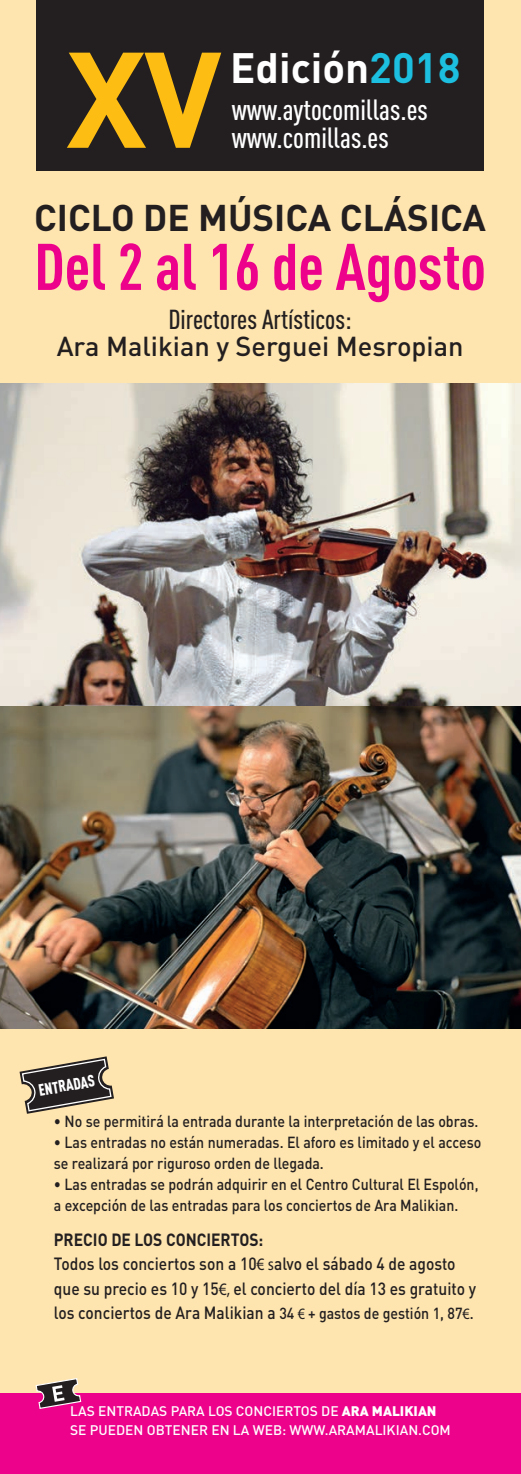
<style>
.page{position:relative;width:521px;height:1474px;background:#fff}
.page>*{position:absolute;margin:0;border:0;box-sizing:border-box;transform-origin:0 0}
.t1{font:700 133.53px "DIN";color:#fdbd12}
.t2{font:700 64.75px "DIN Cond";color:#ed028c}
.t3{font:700 42px "DIN";color:#fff}
.t4{font:700 36.75px "DIN";color:#231f20}
.t5{font:500 28.88px/27.8px "DIN Cond";color:#fff}
.t6{font:500 27.12px "DIN";color:#231f20}
.t7{font:500 27.12px "DIN Cond";color:#231f20}
.t8{font:500 17.5px/24.5px "DIN";color:#231f20;scale:.89 1}
.t9{font:900 16.28px "DIN Cond";color:#fff;scale:.9 1}
.t10{font:500 15.92px/20.8px "DIN";color:#231f20;scale:.89 1}
.t11{font:500 13.83px/18.4px "DIN";color:#fff}
.s1{color:#1cbfdf}
.s2{font-weight:700}
.s3{font-family:"Myriad Pro";font-weight:400}
.s4{font-size:15.92px}
.s5{font-family:"Myriad Pro";font-weight:400;font-size:15.92px}
.s6{font-weight:900}
</style>
<div class="page">
<div style="left:0;top:0;width:521px;height:1473px;background:#fee5af"></div>
<div style="left:36px;top:0;width:448px;height:170px;background:#231f20"></div>
<img style="left:0;top:384px;width:521px;height:644px">
<svg style="left:20px;top:1056px;width:94px;height:57px"></svg>
<div style="left:0;top:1393px;width:521px;height:80px;background:#ed028c"></div>
<svg style="left:35px;top:1378px;width:47px;height:31px"></svg>
<h1 class="t1" style="left:66px;top:12px;width:157px">XV</h1>
<h3 class="t3" style="left:230px;top:41px;width:232px">Edición<span class="s1">2018</span></h3>
<h3 class="t5" style="left:232px;top:96px;width:198px">www.aytocomillas.es www.comillas.es</h3>
<h3 class="t4" style="left:34px;top:194px;width:453px">CICLO DE MÚSICA CLÁSICA</h3>
<h2 class="t2" style="left:34px;top:227px;width:453px">Del 2 al 16 de Agosto</h2>
<h3 class="t7" style="left:168px;top:303px;width:185px">Directores Artísticos:</h3>
<h3 class="t6" style="left:57px;top:329px;width:408px">Ara Malikian y Serguei Mesropian</h3>
<p class="t9" style="left:37px;top:1080px;width:64px;rotate:-10deg">ENTRADAS</p>
<p class="t10" style="left:54px;top:1110px;width:478px">• No se permitirá la entrada durante la interpretación de las obras.</p>
<p class="t10" style="left:54px;top:1131px;width:482px">• Las entradas no están numeradas. El aforo es limitado y el acceso se realizará por riguroso orden de llegada.</p>
<p class="t10" style="left:54px;top:1173px;width:479px">• Las entradas se podrán adquirir en el Centro Cultural El Espolón, a excepción de las entradas para los conciertos de Ara Malikian.</p>
<p class="t8" style="left:54px;top:1226px;width:476px"><span class="s2">PRECIO DE LOS CONCIERTOS:<br></span>Todos los conciertos son a 10<span class="s3">€ s</span>alvo el sábado 4 de agosto que su precio es 10 y 15<span class="s3">€,</span> el concierto del día 13 es gratuito y los conciertos de Ara Malikian a <span class="s4">34</span> <span class="s5">€</span> <span class="s4">+ gastos de gestión 1, 87</span><span class="s5">€</span><span class="s4">.</span></p>
<p class="t11" style="left:70px;top:1401px;width:382px">LAS ENTRADAS PARA LOS CONCIERTOS DE <span class="s6">ARA MALIKIAN<br></span>SE PUEDEN OBTENER EN LA WEB: WWW.ARAMALIKIAN.COM</p>
</div>
